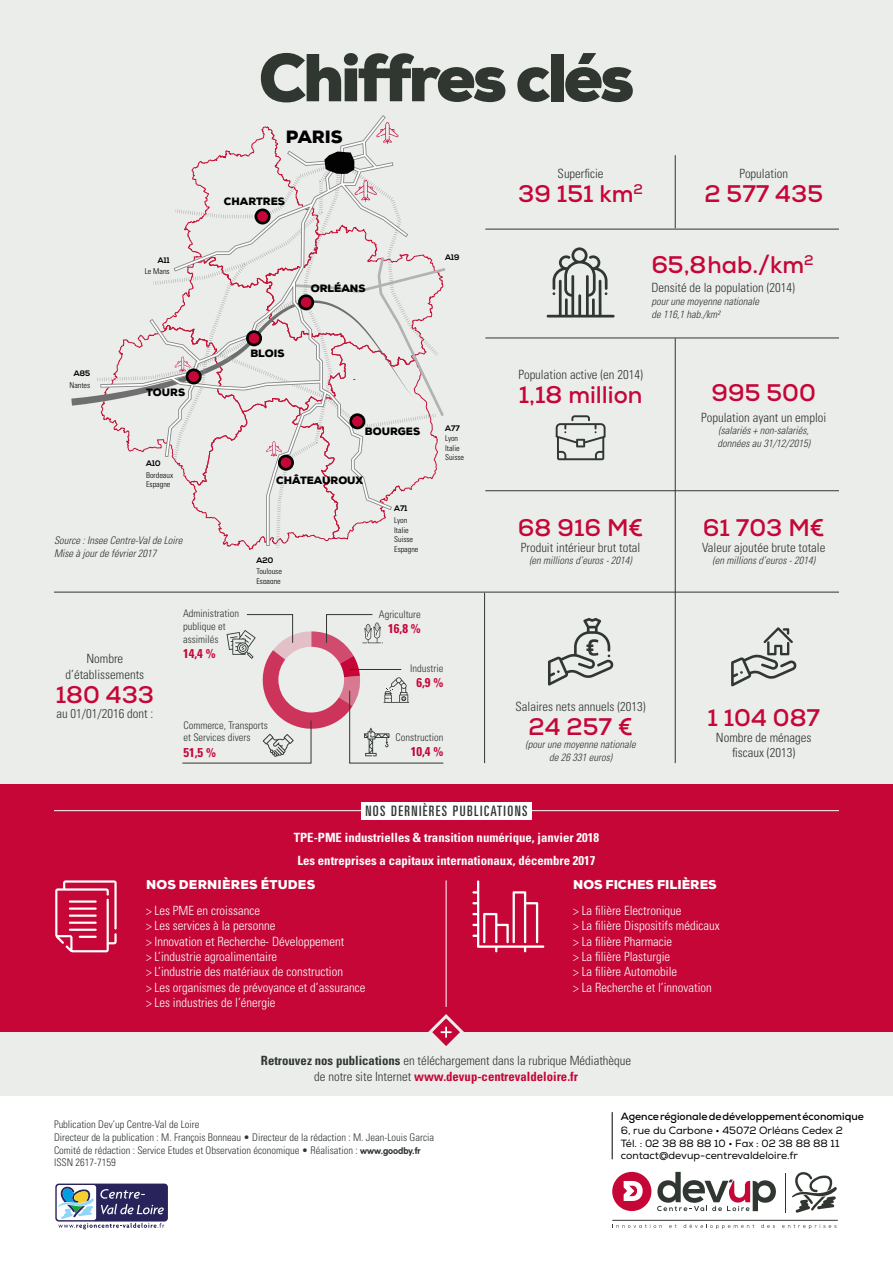
<style>
.page{position:relative;width:893px;height:1263px;background:#fff}
.page>*{position:absolute;margin:0;border:0;box-sizing:border-box;transform-origin:0 0}
.t1{font:900 67.5px "Nexa";letter-spacing:-.05em;color:#303731}
.t2{font:700 24px "Nexa";color:#c50637}
.t3{font:900 17.7px "Nexa";color:#000}
.t4{font:ultra-condensed 14.4px "Univers";letter-spacing:.1em;color:#303731}
.t5{font:300 condensed 12.75px/15.3px "Univers";color:#303731;text-align:center}
.t6{font:300 condensed 12.75px/15.3px "Univers";color:#fff}
.t7{font:700 condensed 12.75px "Univers";color:#fff}
.t8{font:900 12.75px "Nexa";letter-spacing:.015em;color:#fff}
.t9{font:700 condensed 12.75px "Univers";color:#c50637}
.t10{font:900 10.65px "Nexa";color:#000}
.t11{font:300 condensed 10.5px/12.6px "Univers";color:#303731}
.t12{font:italic 300 condensed 10.5px/12.6px "Univers";color:#303731}
.t13{font:10.5px/12.6px "Nexa";color:#000}
.t14{font:italic 300 condensed 10.5px/12.6px "Univers";color:#000}
.t15{font:700 10.5px "Nexa";color:#000}
.t16{font:300 condensed 7.95px/9.6px "Univers";color:#000}
.t17{font:700 7.95px "Nexa";color:#000}
.s1{font-weight:700}
.s2{font-weight:700;color:#c50637}
.s3{font-family:"VAG Rounded";font-weight:700;font-stretch:normal;font-size:9px}
</style>
<div class="page">
<div style="left:0;top:0;width:893px;height:1095px;background:#ebedeb"></div>
<div style="left:0;top:784px;width:893px;height:248px;background:#c50637"></div>
<div style="left:55px;top:1183px;width:113px;height:38px;background:#29235c;border-radius:4px"></div>
<div style="left:57px;top:1185px;width:39px;height:35px;background:#fff;border-radius:3px"></div>
<svg style="left:58px;top:1186px;width:106px;height:43px"></svg>
<hr style="left:54px;top:810px;width:785px;height:1px;background:#fff">
<hr style="left:54px;top:592px;width:785px;height:1px;background:#303731">
<hr style="left:485px;top:229px;width:354px;height:1px;background:#303731">
<hr style="left:485px;top:338px;width:354px;height:1px;background:#303731">
<hr style="left:485px;top:490px;width:354px;height:1px;background:#303731">
<hr style="left:484px;top:593px;width:1px;height:170px;background:#303731">
<hr style="left:675px;top:155px;width:1px;height:73px;background:#303731">
<div style="left:361px;top:802px;width:171px;height:17px;background:#fff"></div>
<svg style="left:55px;top:880px;width:62px;height:72px"></svg>
<svg style="left:472px;top:880px;width:72px;height:72px"></svg>
<hr style="left:446px;top:880px;width:1px;height:127px;background:#fff">
<svg style="left:71px;top:122px;width:375px;height:428px"></svg>
<div style="left:256px;top:210px;width:13px;height:13px;background:#c50637;border-radius:50%"></div>
<div style="left:255px;top:208px;width:16px;height:16px;border:3px solid #000;border-radius:50%"></div>
<div style="left:299px;top:296px;width:14px;height:13px;background:#c50637;border-radius:50%"></div>
<div style="left:298px;top:294px;width:16px;height:16px;border:3px solid #000;border-radius:50%"></div>
<div style="left:247px;top:332px;width:14px;height:13px;background:#c50637;border-radius:50%"></div>
<div style="left:246px;top:330px;width:16px;height:16px;border:3px solid #000;border-radius:50%"></div>
<div style="left:187px;top:370px;width:13px;height:13px;background:#c50637;border-radius:50%"></div>
<div style="left:186px;top:368px;width:16px;height:16px;border:3px solid #000;border-radius:50%"></div>
<div style="left:279px;top:456px;width:14px;height:13px;background:#c50637;border-radius:50%"></div>
<div style="left:278px;top:455px;width:16px;height:16px;border:3px solid #000;border-radius:50%"></div>
<div style="left:351px;top:415px;width:13px;height:13px;background:#c50637;border-radius:50%"></div>
<div style="left:349px;top:413px;width:16px;height:16px;border:3px solid #000;border-radius:50%"></div>
<hr style="left:612px;top:1112px;width:1px;height:47px;background:#000">
<svg style="left:548px;top:618px;width:65px;height:67px"></svg>
<svg style="left:731px;top:627px;width:65px;height:59px"></svg>
<svg style="left:547px;top:247px;width:68px;height:70px"></svg>
<svg style="left:556px;top:415px;width:50px;height:45px"></svg>
<svg style="left:182px;top:614px;width:262px;height:150px"></svg>
<hr style="left:675px;top:338px;width:1px;height:425px;background:#303731">
<svg style="left:428px;top:1014px;width:36px;height:32px"></svg>
<div style="left:612px;top:1172px;width:40px;height:39px;background:#c50637;border-radius:50%"></div>
<svg style="left:624px;top:1181px;width:19px;height:20px"></svg>
<svg style="left:657px;top:1172px;width:119px;height:39px"></svg>
<hr style="left:612px;top:1220px;width:226px;height:1px;background:#303731">
<svg style="left:612px;top:1224px;width:50px;height:4px"></svg>
<svg style="left:669px;top:1224px;width:8px;height:4px"></svg>
<svg style="left:683px;top:1224px;width:71px;height:5px"></svg>
<svg style="left:761px;top:1224px;width:14px;height:4px"></svg>
<svg style="left:782px;top:1224px;width:54px;height:5px"></svg>
<hr style="left:785px;top:1173px;width:1px;height:39px;background:#303731">
<svg style="left:792px;top:1172px;width:45px;height:41px"></svg>
<h1 class="t1" style="left:259px;top:34px;width:377px">Chiffres clés</h1>
<p class="t17" style="left:74px;top:369px;width:18px">A85</p>
<p class="t16" style="left:69px;top:380px;width:22px">Nantes</p>
<p class="t17" style="left:158px;top:255px;width:13px">A11</p>
<p class="t16" style="left:145px;top:266px;width:26px">Le Mans</p>
<p class="t10" style="left:146px;top:385px;width:40px">TOURS</p>
<p class="t17" style="left:146px;top:459px;width:16px">A10</p>
<p class="t16" style="left:146px;top:470px;width:29px">Bordeaux<br>Espagne</p>
<p class="t14" style="left:54px;top:534px;width:130px">Source : Insee Centre-Val de Loire<br>Mise à jour de février 2017</p>
<h3 class="t3" style="left:286px;top:125px;width:58px">PARIS</h3>
<p class="t10" style="left:224px;top:195px;width:63px">CHARTRES</p>
<p class="t10" style="left:250px;top:346px;width:36px">BLOIS</p>
<p class="t10" style="left:311px;top:281px;width:56px">ORLÉANS</p>
<p class="t17" style="left:445px;top:253px;width:16px">A19</p>
<p class="t10" style="left:365px;top:424px;width:57px">BOURGES</p>
<p class="t10" style="left:276px;top:473px;width:88px">CHÂTEAUROUX</p>
<p class="t17" style="left:257px;top:555px;width:18px">A20</p>
<p class="t16" style="left:256px;top:566px;width:27px">Toulouse<br>Espagne</p>
<p class="t17" style="left:394px;top:503px;width:15px">A71</p>
<p class="t16" style="left:394px;top:515px;width:26px">Lyon<br>Italie<br>Suisse<br>Espagne</p>
<p class="t17" style="left:445px;top:423px;width:17px">A77</p>
<p class="t16" style="left:445px;top:434px;width:21px">Lyon<br>Italie<br>Suisse</p>
<p class="t5" style="left:558px;top:166px;width:48px">Superficie</p>
<h2 class="t2" style="left:518px;top:178px;width:126px">39 151 km<sup>2</sup></h2>
<p class="t5" style="left:739px;top:166px;width:50px">Population</p>
<h2 class="t2" style="left:704px;top:178px;width:120px">2 577 435</h2>
<h2 class="t2" style="left:651px;top:249px;width:164px">65,8 hab./km<sup>2</sup></h2>
<p class="t5" style="left:651px;top:280px;width:145px">Densité de la population (2014)</p>
<p class="t12" style="left:651px;top:295px;width:109px">pour une moyenne nationale de 116,1 hab./km²</p>
<p class="t5" style="left:518px;top:366px;width:126px">Population active (en 2014)</p>
<h2 class="t2" style="left:519px;top:379px;width:125px">1,18 million</h2>
<h2 class="t2" style="left:712px;top:377px;width:106px">995 500</h2>
<p class="t5" style="left:701px;top:409px;width:127px">Population ayant un emploi</p>
<p class="t12" style="left:717px;top:424px;width:94px">(salariés + non-salariés, données au 31/12/2015)</p>
<h2 class="t2" style="left:518px;top:513px;width:127px">68 916 M€</h2>
<p class="t5" style="left:521px;top:540px;width:121px">Produit intérieur brut total</p>
<p class="t12" style="left:529px;top:554px;width:104px">(en millions d’euros - 2014)</p>
<h2 class="t2" style="left:703px;top:513px;width:123px">61 703 M€</h2>
<p class="t5" style="left:702px;top:540px;width:125px">Valeur ajoutée brute totale</p>
<p class="t12" style="left:712px;top:554px;width:104px">(en millions d’euros - 2014)</p>
<p class="t11" style="left:183px;top:607px;width:57px">Administration publique et assimilés</p>
<p class="t9" style="left:183px;top:646px;width:34px">14,4 %</p>
<p class="t11" style="left:379px;top:608px;width:43px">Agriculture</p>
<p class="t9" style="left:388px;top:620px;width:34px">16,8 %</p>
<p class="t11" style="left:410px;top:662px;width:35px">Industrie</p>
<p class="t9" style="left:416px;top:675px;width:28px">6,9 %</p>
<p class="t5" style="left:66px;top:651px;width:80px">Nombre d’établissements</p>
<h2 class="t2" style="left:56px;top:679px;width:100px">180 433</h2>
<p class="t5" style="left:56px;top:706px;width:98px">au 01/01/2016 dont :</p>
<h2 class="t2" style="left:707px;top:703px;width:114px">1 104 087</h2>
<p class="t5" style="left:716px;top:729px;width:97px">Nombre de ménages fiscaux (2013)</p>
<p class="t5" style="left:515px;top:699px;width:132px">Salaires nets annuels (2013)</p>
<h2 class="t2" style="left:528px;top:712px;width:106px">24 257 €</h2>
<p class="t12" style="left:525px;top:738px;width:112px;text-align:center">(pour une moyenne nationale de 26 331 euros)</p>
<p class="t11" style="left:183px;top:719px;width:86px">Commerce, Transports et Services divers</p>
<p class="t9" style="left:183px;top:744px;width:34px">51,5 %</p>
<p class="t11" style="left:396px;top:731px;width:49px">Construction</p>
<p class="t9" style="left:411px;top:744px;width:34px">10,4 %</p>
<p class="t4" style="left:365px;top:803px;width:164px">NOS DERNIÈRES PUBLICATIONS</p>
<p class="t7" style="left:297px;top:852px;width:300px">Les entreprises a capitaux internationaux, décembre 2017</p>
<p class="t8" style="left:146px;top:877px;width:171px">NOS DERNIÈRES ÉTUDES</p>
<p class="t6" style="left:146px;top:903px;width:221px">&gt; Les PME en croissance<br>&gt; Les services à la personne<br>&gt; Innovation et Recherche- Développement<br>&gt; L’industrie agroalimentaire<br>&gt; L’industrie des matériaux de construction<br>&gt; Les organismes de prévoyance et d’assurance &gt; Les industries de l’énergie</p>
<p class="t7" style="left:294px;top:830px;width:307px">TPE-PME industrielles &amp; transition numérique, janvier 2018</p>
<p class="t8" style="left:573px;top:877px;width:145px">NOS FICHES FILIÈRES</p>
<p class="t6" style="left:573px;top:903px;width:148px">&gt; La filière Electronique<br>&gt; La filière Dispositifs médicaux &gt; La filière Pharmacie<br>&gt; La filière Plasturgie<br>&gt; La filière Automobile<br>&gt; La Recherche et l’innovation</p>
<p class="t5" style="left:261px;top:1053px;width:372px"><span class="s1">Retrouvez nos publications</span> en téléchargement dans la rubrique Médiathèque de notre site Internet <span class="s2">www.devup-centrevaldeloire.fr</span></p>
<p class="t15" style="left:621px;top:1109px;width:245px">Agence régionale de développement économique</p>
<p class="t11" style="left:54px;top:1118px;width:382px">Publication Dev’up Centre-Val de Loire<br>Directeur de la publication : M. François Bonneau • Directeur de la rédaction : M. Jean-Louis Garcia Comité de rédaction : Service Etudes et Observation économique • Réalisation : <span class="s3">www.goodby.fr </span>ISSN 2617-7159</p>
<p class="t13" style="left:621px;top:1124px;width:224px">6, rue du Carbone • 45072 Orléans Cedex 2<br>Tél. : 02 38 88 88 10 • Fax : 02 38 88 88 11 contact@devup-centrevaldeloire.fr</p>
</div>
